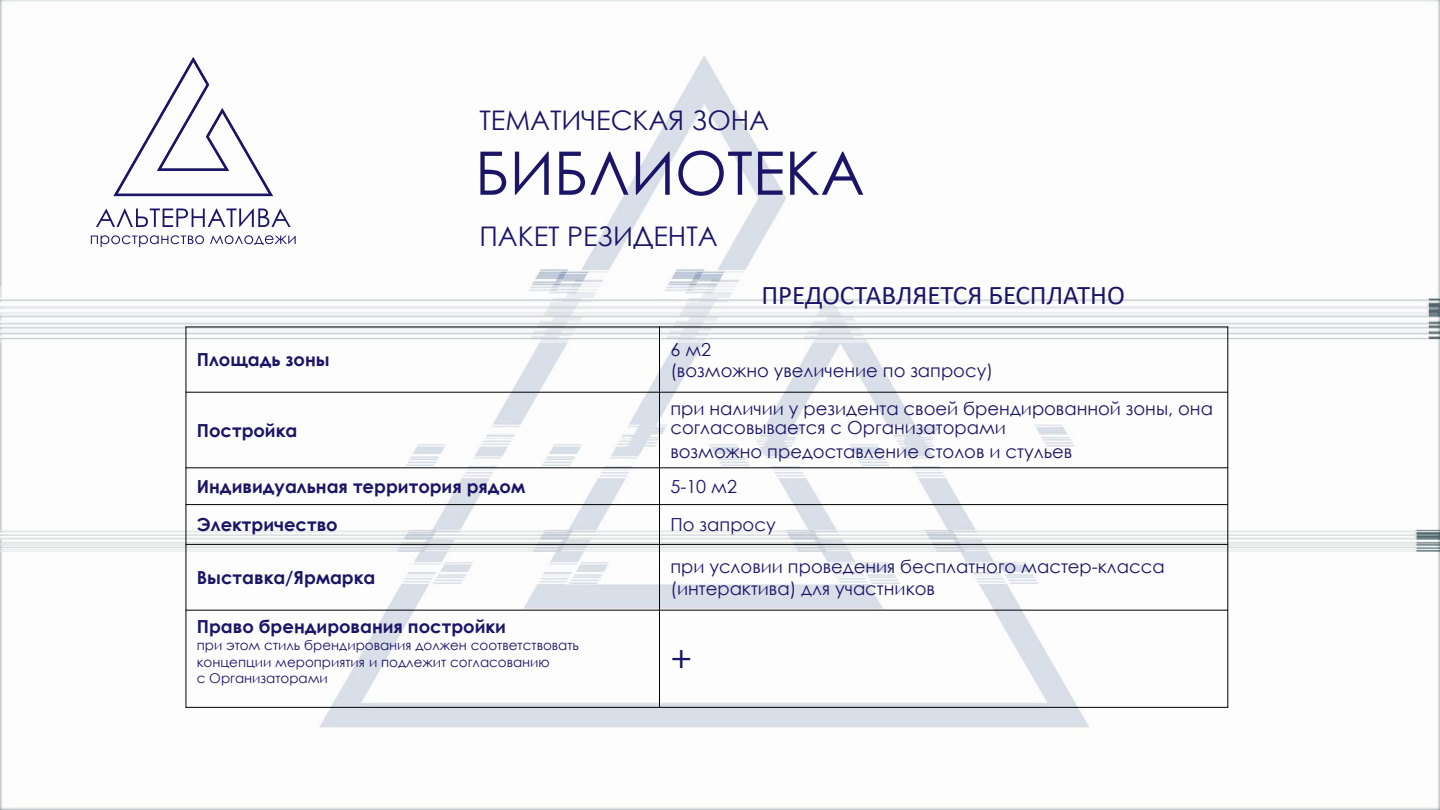
<style>
.page{position:relative;width:1440px;height:810px;background:#fff}
.page>*{position:absolute;margin:0;border:0;box-sizing:border-box;transform-origin:0 0}
.t1{font:60px "Century Gothic";color:#1c1567}
.t2{font:36px "Century Gothic";color:#1c1567}
.t3{font:27px "Century Gothic";color:#1c1567}
.t4{font:27px "Calibri";color:#1c1567}
.t5{font:18px/21.6px "Century Gothic";color:#1c1567}
.t6{font:700 18px "Century Gothic";color:#1c1567}
.t7{font:13.5px/16.2px "Century Gothic";color:#1c1567}
</style>
<div class="page">
<img style="left:0;top:0;width:1440px;height:810px">
<svg style="left:0;top:287px;width:1429px;height:56px"></svg>
<hr style="left:659px;top:327px;width:1px;height:381px;background:#000">
<hr style="left:186px;top:392px;width:1042px;height:1px;background:#000">
<hr style="left:186px;top:468px;width:1042px;height:1px;background:#000">
<hr style="left:186px;top:504px;width:1042px;height:1px;background:#000">
<hr style="left:186px;top:544px;width:1042px;height:1px;background:#000">
<hr style="left:186px;top:610px;width:1042px;height:1px;background:#000">
<hr style="left:186px;top:327px;width:1px;height:381px;background:#000">
<hr style="left:1228px;top:327px;width:1px;height:381px;background:#000">
<hr style="left:186px;top:327px;width:1042px;height:1px;background:#000">
<hr style="left:186px;top:707px;width:1042px;height:1px;background:#000">
<svg style="left:96px;top:209px;width:195px;height:18px"></svg>
<svg style="left:114px;top:57px;width:159px;height:139px"></svg>
<svg style="left:91px;top:235px;width:113px;height:12px"></svg>
<svg style="left:210px;top:235px;width:86px;height:10px"></svg>
<h3 class="t3" style="left:479px;top:101px;width:291px">ТЕМАТИЧЕСКАЯ ЗОНА</h3>
<h1 class="t1" style="left:475px;top:131px;width:391px">БИБЛИОТЕКА</h1>
<h3 class="t3" style="left:479px;top:217px;width:240px">ПАКЕТ РЕЗИДЕНТА</h3>
<h3 class="t4" style="left:761px;top:276px;width:365px">ПРЕДОСТАВЛЯЕТСЯ БЕСПЛАТНО</h3>
<p class="t6" style="left:197px;top:346px;width:134px">Площадь зоны</p>
<p class="t5" style="left:670px;top:338px;width:324px">6 м2<br>(возможно увеличение по запросу)</p>
<p class="t6" style="left:197px;top:417px;width:102px">Постройка</p>
<p class="t5" style="left:670px;top:399px;width:544px;line-height:18.6px">при наличии у резидента своей брендированной зоны, она согласовывается с Организаторами</p>
<p class="t5" style="left:670px;top:440px;width:403px">возможно предоставление столов и стульев</p>
<p class="t6" style="left:197px;top:473px;width:330px">Индивидуальная территория рядом</p>
<p class="t5" style="left:670px;top:475px;width:68px">5-10 м2</p>
<p class="t6" style="left:197px;top:511px;width:142px">Электричество</p>
<p class="t5" style="left:670px;top:514px;width:107px">По запросу</p>
<p class="t6" style="left:197px;top:564px;width:180px">Выставка/Ярмарка</p>
<p class="t5" style="left:670px;top:556px;width:496px">при условии проведения бесплатного мастер-класса (интерактива) для участников</p>
<p class="t6" style="left:197px;top:613px;width:311px">Право брендирования постройки</p>
<p class="t7" style="left:197px;top:637px;width:384px">при этом стиль брендирования должен соответствовать концепции мероприятия и подлежит согласованию<br>с Организаторами</p>
<h2 class="t2" style="left:670px;top:634px;width:23px">+</h2>
</div>
